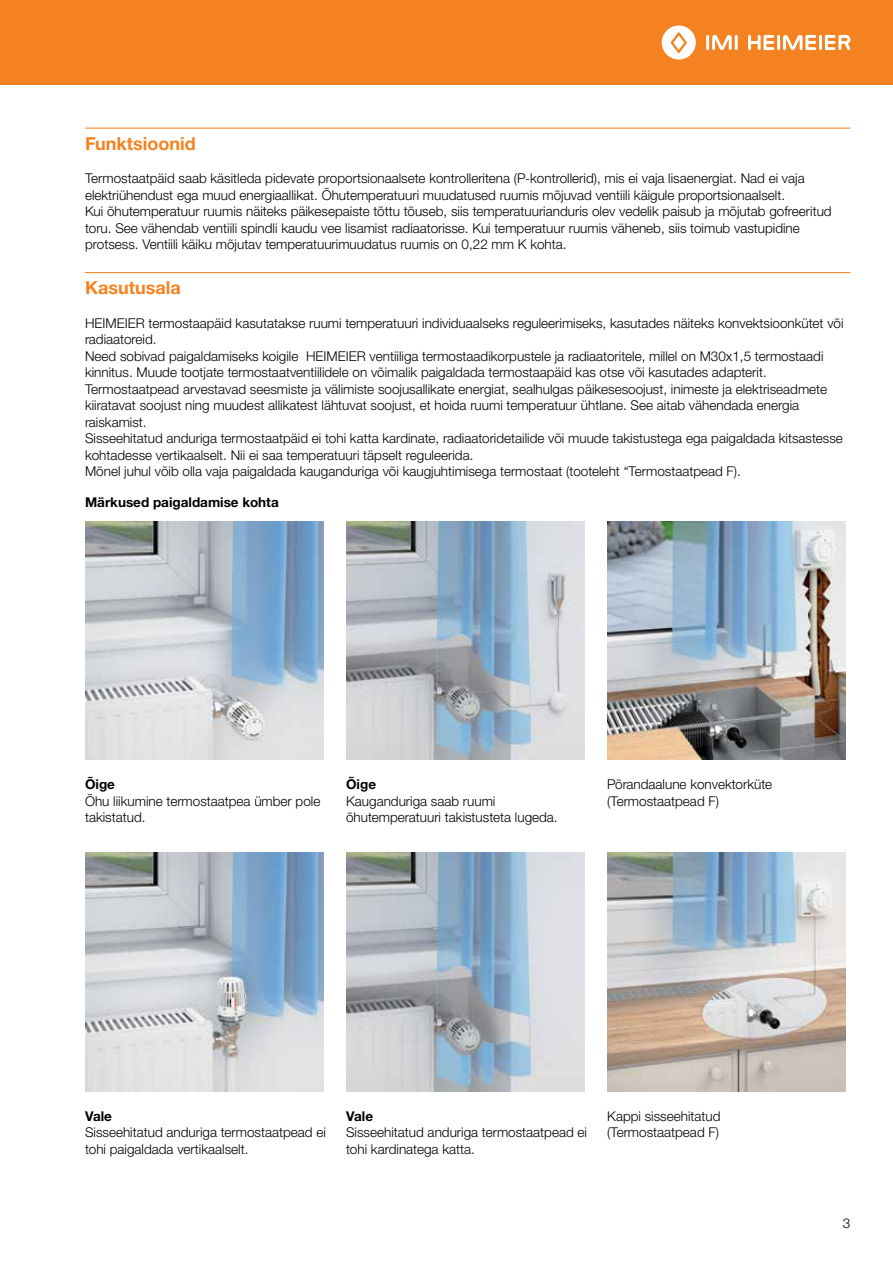
<style>
.page{position:relative;width:893px;height:1263px;background:#fff}
.page>*{position:absolute;margin:0;border:0;box-sizing:border-box;transform-origin:0 0}
.t1{font:700 18px "Helvetica Neue LTW1 G";color:#f58220}
.t2{font:300 13.5px/16.5px "Helvetica Neue LTW1 G";color:#000}
.t3{font:700 13.5px "Helvetica Neue LTW1 G";color:#000}
</style>
<div class="page">
<div style="left:0;top:0;width:893px;height:85px;background:#f58220"></div>
<hr style="left:706px;top:35px;width:3px;height:15px;background:#fff">
<hr style="left:735px;top:35px;width:3px;height:15px;background:#fff">
<svg style="left:712px;top:35px;width:20px;height:15px"></svg>
<svg style="left:662px;top:25px;width:34px;height:35px"></svg>
<hr style="left:777px;top:35px;width:3px;height:15px;background:#fff">
<svg style="left:748px;top:35px;width:26px;height:15px"></svg>
<hr style="left:819px;top:35px;width:3px;height:15px;background:#fff">
<svg style="left:783px;top:35px;width:33px;height:15px"></svg>
<svg style="left:825px;top:35px;width:25px;height:15px"></svg>
<hr style="left:85px;top:128px;width:765px;height:1px;background:#f58220">
<hr style="left:85px;top:272px;width:765px;height:1px;background:#f58220">
<img style="left:85px;top:521px;width:238px;height:238px">
<img style="left:85px;top:853px;width:238px;height:238px">
<img style="left:346px;top:521px;width:238px;height:238px">
<img style="left:346px;top:853px;width:238px;height:238px">
<img style="left:607px;top:521px;width:238px;height:238px">
<img style="left:607px;top:853px;width:238px;height:238px">
<h1 class="t1" style="left:85px;top:132px;width:112px">Funktsioonid</h1>
<p class="t2" style="left:85px;top:170px;width:748px">Termostaatpäid saab käsitleda pidevate proportsionaalsete kontrolleritena (P-kontrollerid), mis ei vaja lisaenergiat. Nad ei vaja elektriühendust ega muud energiaallikat. Õhutemperatuuri muudatused ruumis mõjuvad ventiili käigule proportsionaalselt.<br>Kui õhutemperatuur ruumis näiteks päikesepaiste tõttu tõuseb, siis temperatuurianduris olev vedelik paisub ja mõjutab gofreeritud toru. See vähendab ventiili spindli kaudu vee lisamist radiaatorisse. Kui temperatuur ruumis väheneb, siis toimub vastupidine protsess. Ventiili käiku mõjutav temperatuurimuudatus ruumis on 0,22 mm K kohta.</p>
<h1 class="t1" style="left:85px;top:277px;width:97px">Kasutusala</h1>
<p class="t2" style="left:85px;top:315px;width:760px">HEIMEIER termostaapäid kasutatakse ruumi temperatuuri individuaalseks reguleerimiseks, kasutades näiteks konvektsioonkütet või radiaatoreid.<br>Need sobivad paigaldamiseks koigile HEIMEIER ventiiliga termostaadikorpustele ja radiaatoritele, millel on M30x1,5 termostaadi kinnitus. Muude tootjate termostaatventiilidele on võimalik paigaldada termostaapäid kas otse või kasutades adapterit.<br>Termostaatpead arvestavad seesmiste ja välimiste soojusallikate energiat, sealhulgas päikesesoojust, inimeste ja elektriseadmete kiiratavat soojust ning muudest allikatest lähtuvat soojust, et hoida ruumi temperatuur ühtlane. See aitab vähendada energia raiskamist.<br>Sisseehitatud anduriga termostaatpäid ei tohi katta kardinate, radiaatoridetailide või muude takistustega ega paigaldada kitsastesse kohtadesse vertikaalselt. Nii ei saa temperatuuri täpselt reguleerida.<br>Mõnel juhul võib olla vaja paigaldada kauganduriga või kaugjuhtimisega termostaat (tooteleht “Termostaatpead F).</p>
<p class="t3" style="left:85px;top:494px;width:195px">Märkused paigaldamise kohta</p>
<p class="t3" style="left:85px;top:776px;width:31px">Õige</p>
<p class="t2" style="left:85px;top:793px;width:237px">Õhu liikumine termostaatpea ümber pole takistatud.</p>
<p class="t3" style="left:346px;top:776px;width:31px">Õige</p>
<p class="t2" style="left:346px;top:793px;width:213px">Kauganduriga saab ruumi õhutemperatuuri takistusteta lugeda.</p>
<p class="t2" style="left:607px;top:776px;width:166px">Põrandaalune konvektorküte (Termostaatpead F)</p>
<p class="t3" style="left:85px;top:1107px;width:28px">Vale</p>
<p class="t2" style="left:85px;top:1124px;width:242px">Sisseehitatud anduriga termostaatpead ei tohi paigaldada vertikaalselt.</p>
<p class="t3" style="left:346px;top:1107px;width:28px">Vale</p>
<p class="t2" style="left:346px;top:1124px;width:242px">Sisseehitatud anduriga termostaatpead ei tohi kardinatega katta.</p>
<p class="t2" style="left:607px;top:1108px;width:115px">Kappi sisseehitatud (Termostaatpead F)</p>
<p class="t2" style="left:843px;top:1215px;width:9px">3</p>
</div>
